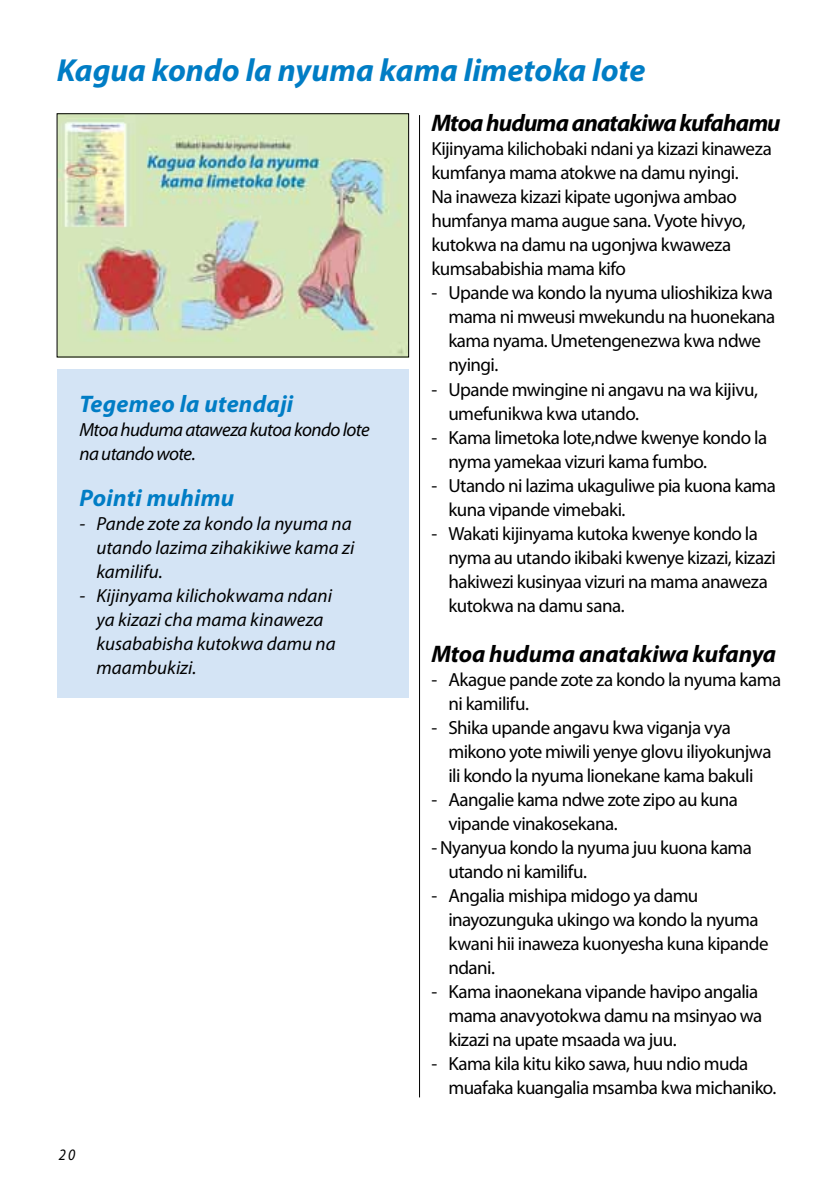
<style>
.page{position:relative;width:840px;height:1191px;background:#fff}
.page>*{position:absolute;margin:0;border:0;box-sizing:border-box;transform-origin:0 0}
.t1{font:italic 700 32px "Myriad Pro";color:#007dc5}
.t2{font:italic 700 24px "Myriad Pro";letter-spacing:.01em;color:#007dc5}
.t3{font:italic 700 24px "Myriad Pro";letter-spacing:-.03em;color:#000}
.t4{font:italic 700 24px "Myriad Pro";letter-spacing:-.01em;color:#000}
.t5{font:19px/24px "Myriad Pro";letter-spacing:-.03em;color:#000}
.t6{font:italic 19px/24px "Myriad Pro";color:#000}
.t7{font:italic 19px/24px "Myriad Pro";letter-spacing:-.03em;color:#000}
.t8{font:italic 16px "Myriad Pro";color:#000;scale:.91 1}
</style>
<div class="page">
<hr style="left:419px;top:115px;width:1px;height:982px;background:#000">
<div style="left:57px;top:369px;width:351px;height:328px;background:#d4e4f5"></div>
<img style="left:59px;top:115px;width:347px;height:240px">
<h1 class="t1" style="left:57px;top:49px;width:590px">Kagua kondo la nyuma kama limetoka lote</h1>
<p class="t2" style="left:79px;top:388px;width:215px">Tegemeo la utendaji</p>
<p class="t7" style="left:79px;top:418px;width:291px">Mtoa huduma ataweza kutoa kondo lote na utando wote.</p>
<p class="t2" style="left:79px;top:482px;width:156px">Pointi muhimu</p>
<p class="t6" style="left:96px;top:512px;width:259px;text-indent:-17px">- Pande zote za kondo la nyuma na utando lazima zihakikiwe kama zi kamilifu.</p>
<p class="t6" style="left:96px;top:583px;width:240px;text-indent:-17px">- Kijinyama kilichokwama ndani ya kizazi cha mama kinaweza kusababisha kutokwa damu na maambukizi.</p>
<p class="t8" style="left:59px;top:1144px;width:20px">20</p>
<p class="t3" style="left:431px;top:108px;width:350px">Mtoa huduma anatakiwa kufahamu</p>
<p class="t5" style="left:431px;top:137px;width:342px">Kijinyama kilichobaki ndani ya kizazi kinaweza kumfanya mama atokwe na damu nyingi.<br>Na inaweza kizazi kipate ugonjwa ambao humfanya mama augue sana. Vyote hivyo, kutokwa na damu na ugonjwa kwaweza kumsababishia mama kifo</p>
<p class="t5" style="left:448px;top:281px;width:328px;text-indent:-17px">- Upande wa kondo la nyuma ulioshikiza kwa mama ni mweusi mwekundu na huonekana kama nyama. Umetengenezwa kwa ndwe nyingi.</p>
<p class="t5" style="left:448px;top:377px;width:311px;text-indent:-17px">- Upande mwingine ni angavu na wa kijivu, umefunikwa kwa utando.</p>
<p class="t5" style="left:448px;top:425px;width:320px;text-indent:-17px">- Kama limetoka lote,ndwe kwenye kondo la nyma yamekaa vizuri kama fumbo.</p>
<p class="t5" style="left:448px;top:473px;width:329px;text-indent:-17px">- Utando ni lazima ukaguliwe pia kuona kama kuna vipande vimebaki.</p>
<p class="t5" style="left:448px;top:521px;width:329px;text-indent:-17px">- Wakati kijinyama kutoka kwenye kondo la nyma au utando ikibaki kwenye kizazi, kizazi hakiwezi kusinyaa vizuri na mama anaweza kutokwa na damu sana.</p>
<p class="t4" style="left:431px;top:638px;width:346px">Mtoa huduma anatakiwa kufanya</p>
<p class="t5" style="left:448px;top:667px;width:334px;text-indent:-17px">- Akague pande zote za kondo la nyuma kama ni kamilifu.</p>
<p class="t5" style="left:448px;top:715px;width:324px;text-indent:-17px">- Shika upande angavu kwa viganja vya mikono yote miwili yenye glovu iliyokunjwa ili kondo la nyuma lionekane kama bakuli</p>
<p class="t5" style="left:448px;top:787px;width:291px;text-indent:-17px">- Aangalie kama ndwe zote zipo au kuna vipande vinakosekana.</p>
<p class="t5" style="left:448px;top:835px;width:305px;text-indent:-17px">- Nyanyua kondo la nyuma juu kuona kama utando ni kamilifu.</p>
<p class="t5" style="left:448px;top:883px;width:321px;text-indent:-17px">- Angalia mishipa midogo ya damu inayozunguka ukingo wa kondo la nyuma kwani hii inaweza kuonyesha kuna kipande ndani.</p>
<p class="t5" style="left:448px;top:979px;width:315px;text-indent:-17px">- Kama inaonekana vipande havipo angalia mama anavyotokwa damu na msinyao wa kizazi na upate msaada wa juu.</p>
<p class="t5" style="left:448px;top:1051px;width:329px;text-indent:-17px">- Kama kila kitu kiko sawa, huu ndio muda muafaka kuangalia msamba kwa michaniko.</p>
</div>
